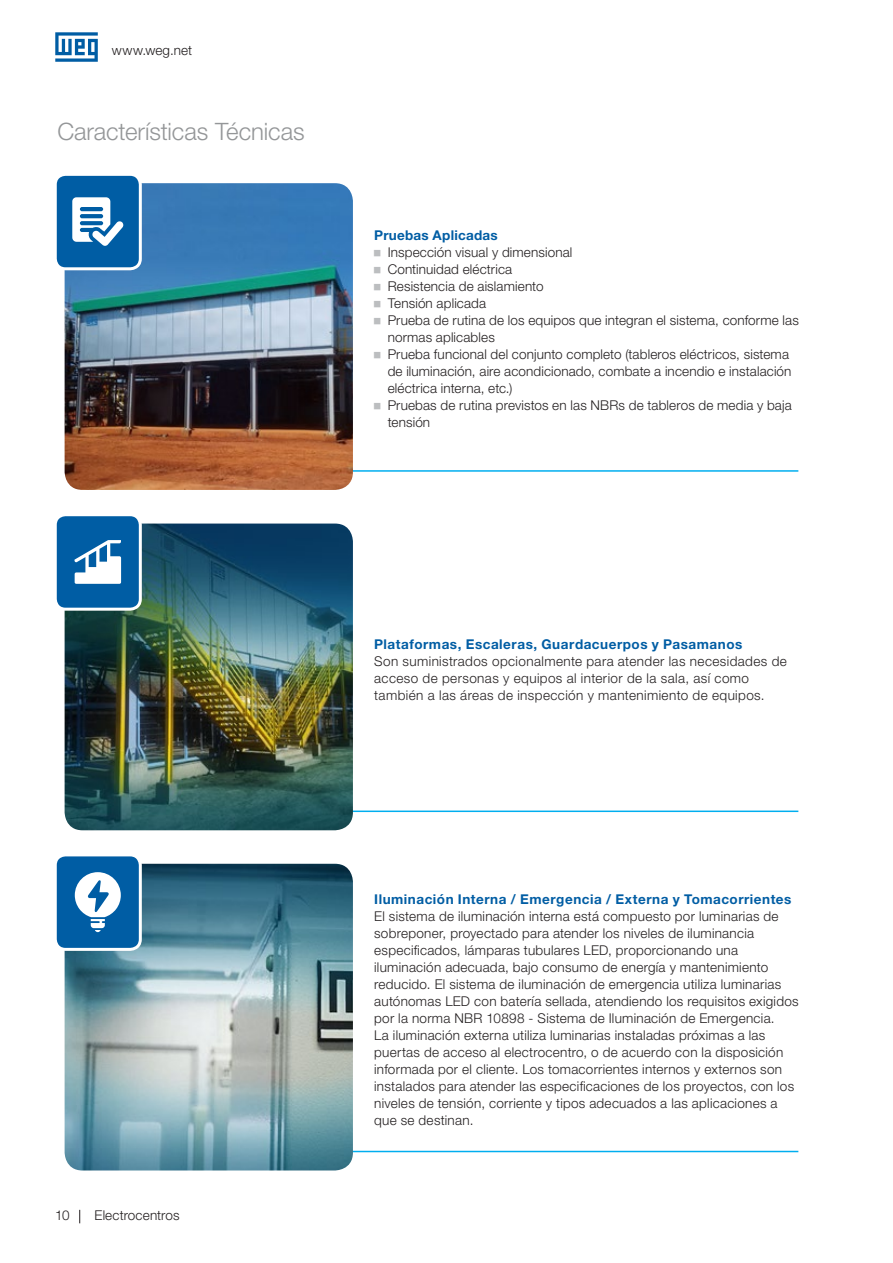
<style>
.page{position:relative;width:893px;height:1263px;background:#fff}
.page>*{position:absolute;margin:0;border:0;box-sizing:border-box;transform-origin:0 0}
.t1{font:300 24px "Helvetica Neue LT Pro";letter-spacing:-.005em;color:#949698}
.t2{font:300 13.5px/17px "Helvetica Neue LT Pro";letter-spacing:.02em;color:#231f20}
.t3{font:700 13.5px "Helvetica Neue LT Pro";letter-spacing:.04em;color:#005da4}
.t4{font:700 13.5px "Helvetica Neue LT Pro";letter-spacing:.02em;color:#005da4}
</style>
<div class="page">
<svg style="left:55px;top:32px;width:43px;height:30px"></svg>
<svg style="left:79px;top:1210px;width:1px;height:13px"></svg>
<hr style="left:289px;top:810px;width:509px;height:2px;background:#00aeef">
<hr style="left:289px;top:470px;width:509px;height:2px;background:#00aeef">
<hr style="left:289px;top:1151px;width:509px;height:1px;background:#00aeef">
<img style="left:65px;top:523px;width:288px;height:307px">
<img style="left:65px;top:183px;width:288px;height:307px">
<img style="left:65px;top:864px;width:288px;height:306px">
<div style="left:55px;top:515px;width:85px;height:94px;background:#005da4;border-radius:10px"></div>
<div style="left:54px;top:513px;width:88px;height:98px;border:3px solid #fff;border-radius:10px"></div>
<div style="left:55px;top:174px;width:85px;height:95px;background:#005da4;border-radius:10px"></div>
<div style="left:54px;top:173px;width:88px;height:97px;border:3px solid #fff;border-radius:10px"></div>
<div style="left:55px;top:855px;width:85px;height:94px;background:#005da4;border-radius:10px"></div>
<div style="left:54px;top:853px;width:88px;height:98px;border:3px solid #fff;border-radius:10px"></div>
<svg style="left:75px;top:540px;width:46px;height:44px"></svg>
<svg style="left:72px;top:197px;width:52px;height:49px"></svg>
<svg style="left:75px;top:872px;width:46px;height:60px"></svg>
<p class="t2" style="left:112px;top:42px;width:82px">www.weg.net</p>
<h1 class="t1" style="left:57px;top:117px;width:249px">Características Técnicas</h1>
<p class="t4" style="left:374px;top:227px;width:125px">Pruebas Aplicadas</p>
<p class="t2" style="left:388px;top:244px;width:413px">Inspección visual y dimensional<br>Continuidad eléctrica<br>Resistencia de aislamiento<br>Tensión aplicada<br>Prueba de rutina de los equipos que integran el sistema, conforme las normas aplicables<br>Prueba funcional del conjunto completo (tableros eléctricos, sistema de iluminación, aire acondicionado, combate a incendio e instalación eléctrica interna, etc.)<br>Pruebas de rutina previstos en las NBRs de tableros de media y baja tensión</p>
<p class="t2" style="left:55px;top:1207px;width:16px">10</p>
<p class="t2" style="left:95px;top:1207px;width:87px">Electrocentros</p>
<p class="t3" style="left:374px;top:636px;width:370px">Plataformas, Escaleras, Guardacuerpos y Pasamanos</p>
<p class="t2" style="left:374px;top:652px;width:414px">Son suministrados opcionalmente para atender las necesidades de acceso de personas y equipos al interior de la sala, así como también a las áreas de inspección y mantenimiento de equipos.</p>
<p class="t3" style="left:374px;top:890px;width:419px">Iluminación Interna / Emergencia / Externa y Tomacorrientes</p>
<p class="t2" style="left:374px;top:907px;width:426px">El sistema de iluminación interna está compuesto por luminarias de sobreponer, proyectado para atender los niveles de iluminancia especificados, lámparas tubulares LED, proporcionando una iluminación adecuada, bajo consumo de energía y mantenimiento reducido. El sistema de iluminación de emergencia utiliza luminarias autónomas LED con batería sellada, atendiendo los requisitos exigidos por la norma NBR 10898 - Sistema de Iluminación de Emergencia.<br>La iluminación externa utiliza luminarias instaladas próximas a las puertas de acceso al electrocentro, o de acuerdo con la disposición informada por el cliente. Los tomacorrientes internos y externos son instalados para atender las especificaciones de los proyectos, con los niveles de tensión, corriente y tipos adecuados a las aplicaciones a que se destinan.</p>
</div>
